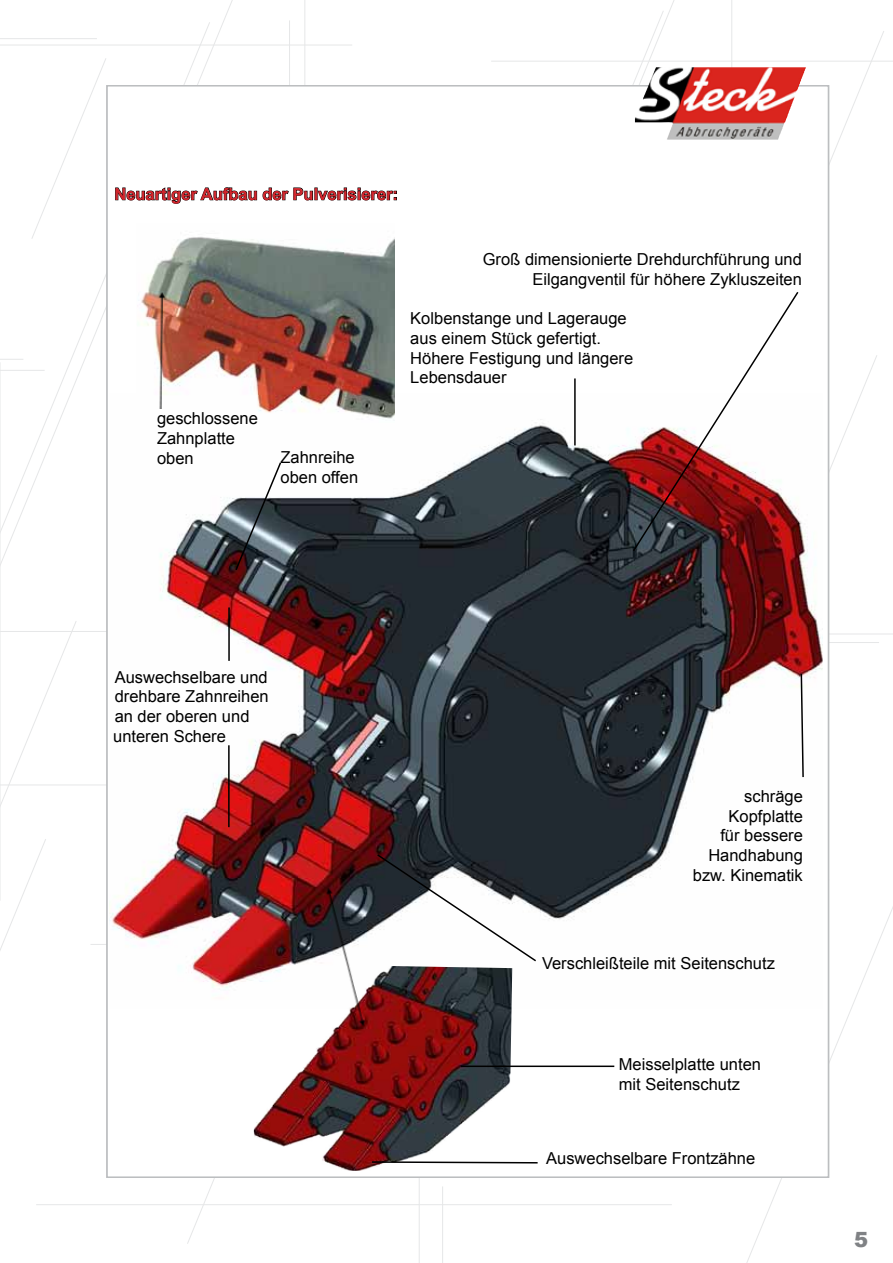
<style>
.page{position:relative;width:893px;height:1263px;background:#fff}
.page>*{position:absolute;margin:0;border:0;box-sizing:border-box;transform-origin:0 0}
.t1{font:900 21px "Arial";color:#808285}
.t2{font:16.5px/19.8px "Arial";color:#000}
.t3{font:700 16.5px "Arial";color:#d2232a}
</style>
<div class="page">
<svg style="left:0;top:22px;width:211px;height:542px"></svg>
<svg style="left:746px;top:901px;width:147px;height:362px"></svg>
<svg style="left:0;top:621px;width:77px;height:330px"></svg>
<svg style="left:187px;top:1178px;width:28px;height:66px"></svg>
<hr style="left:0;top:38px;width:97px;height:1px;background:#e6e7e8">
<hr style="left:491px;top:61px;width:402px;height:1px;background:#e6e7e8">
<svg style="left:0;top:359px;width:23px;height:1px"></svg>
<hr style="left:0;top:370px;width:45px;height:1px;background:#e6e7e8">
<hr style="left:0;top:784px;width:370px;height:1px;background:#e6e7e8">
<hr style="left:36px;top:1204px;width:636px;height:1px;background:#e6e7e8">
<hr style="left:0;top:631px;width:141px;height:1px;background:#e6e7e8">
<hr style="left:731px;top:0;width:1px;height:511px;background:#e6e7e8">
<hr style="left:289px;top:20px;width:1px;height:539px;background:#e6e7e8">
<hr style="left:304px;top:0;width:1px;height:504px;background:#e6e7e8">
<hr style="left:419px;top:753px;width:1px;height:510px;background:#e6e7e8">
<hr style="left:442px;top:1186px;width:1px;height:77px;background:#e6e7e8">
<hr style="left:0;top:45px;width:352px;height:1px;background:#e6e7e8">
<hr style="left:0;top:362px;width:1px;height:539px;background:#e6e7e8">
<svg style="left:829px;top:31px;width:55px;height:181px"></svg>
<svg style="left:31px;top:57px;width:76px;height:183px"></svg>
<hr style="left:733px;top:634px;width:160px;height:1px;background:#e6e7e8">
<hr style="left:719px;top:642px;width:160px;height:1px;background:#e6e7e8">
<hr style="left:90px;top:944px;width:283px;height:1px;background:#e6e7e8">
<div style="left:106px;top:85px;width:723px;height:1093px;background:#fff;border:2px solid #bcbec0"></div>
<img style="left:111px;top:394px;width:582px;height:595px">
<svg style="left:115px;top:187px;width:282px;height:17px"></svg>
<img style="left:136px;top:237px;width:258px;height:186px">
<img style="left:253px;top:964px;width:259px;height:207px">
<svg style="left:371px;top:1160px;width:167px;height:4px"></svg>
<hr style="left:461px;top:1065px;width:153px;height:2px;background:#000">
<img style="left:128px;top:277px;width:49px;height:132px">
<img style="left:290px;top:868px;width:96px;height:194px">
<hr style="left:228px;top:745px;width:2px;height:82px;background:#000">
<svg style="left:550px;top:290px;width:328px;height:488px"></svg>
<svg style="left:376px;top:853px;width:162px;height:110px"></svg>
<svg style="left:160px;top:417px;width:122px;height:304px"></svg>
<img style="left:635px;top:67px;width:171px;height:73px">
<p class="t3" style="left:114px;top:183px;width:285px">Neuartiger Aufbau der Pulverisierer:</p>
<p class="t2" style="left:157px;top:408px;width:102px">geschlossene<br>Zahnplatte oben</p>
<p class="t2" style="left:280px;top:448px;width:79px">Zahnreihe oben offen</p>
<p class="t2" style="left:483px;top:250px;width:321px;text-align:right">Groß dimensionierte Drehdurchführung und<br>Eilgangventil für höhere Zykluszeiten</p>
<p class="t2" style="left:410px;top:308px;width:224px">Kolbenstange und Lagerauge aus einem Stück gefertigt.<br>Höhere Festigung und längere<br>Lebensdauer</p>
<p class="t2" style="left:113px;top:667px;width:157px">Auswechselbare und drehbare Zahnreihen an der oberen und unteren Schere</p>
<p class="t2" style="left:693px;top:786px;width:112px;text-align:right">schräge<br>Kopfplatte<br>für bessere<br>Handhabung bzw. Kinematik</p>
<p class="t2" style="left:542px;top:954px;width:234px">Verschleißteile mit Seitenschutz</p>
<p class="t2" style="left:619px;top:1054px;width:144px">Meisselplatte unten mit Seitenschutz</p>
<p class="t2" style="left:546px;top:1149px;width:211px">Auswechselbare Frontzähne</p>
<p class="t1" style="left:854px;top:1224px;width:16px">5</p>
</div>
